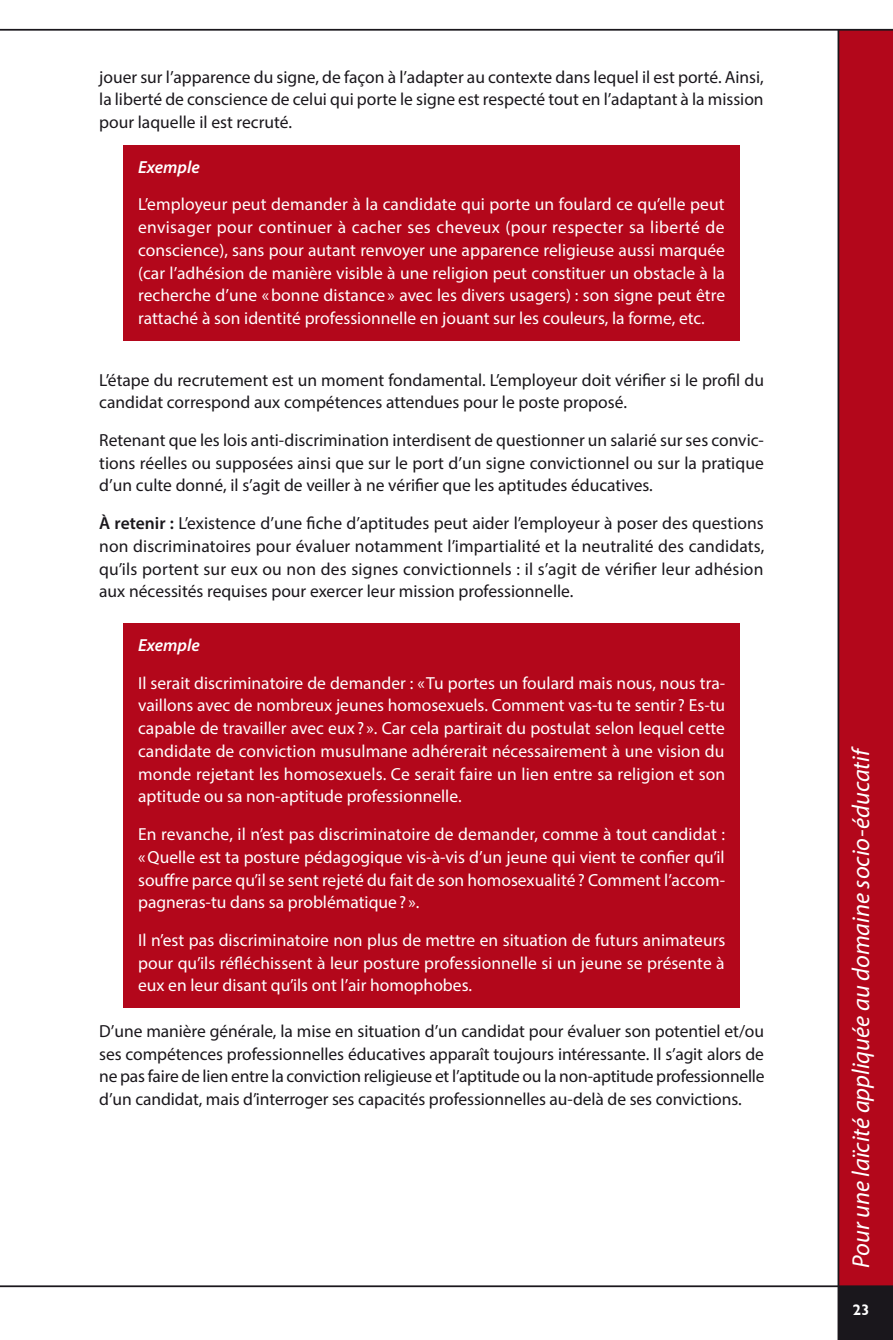
<style>
.page{position:relative;width:893px;height:1340px;background:#fff}
.page>*{position:absolute;margin:0;border:0;box-sizing:border-box;transform-origin:0 0}
.t1{font:italic 24.5px "Myriad Pro";color:#fff}
.t2{font:17.5px/22.8px "Myriad Pro";color:#fff;text-align:justify}
.t3{font:17.5px/22.8px "Myriad Pro";color:#1a171c;text-align:justify}
.t4{font:italic 600 17.5px "Myriad Pro";color:#fff}
.t5{font:700 15.75px "Chantilly";color:#fff}
.s1{font-weight:600}
</style>
<div class="page">
<div style="left:838px;top:1285px;width:55px;height:54px;background:#1a171c"></div>
<div style="left:838px;top:29px;width:55px;height:1256px;background:#b3071b"></div>
<hr style="left:0;top:29px;width:893px;height:2px;background:#1a171c">
<hr style="left:0;top:1285px;width:893px;height:2px;background:#1a171c">
<hr style="left:837px;top:30px;width:2px;height:1309px;background:#1a171c">
<div style="left:123px;top:145px;width:617px;height:195px;background:#b3071b"></div>
<div style="left:123px;top:623px;width:617px;height:384px;background:#b3071b"></div>
<p class="t3" style="left:99px;top:65px;width:666px">jouer sur l’apparence du signe, de façon à l’adapter au contexte dans lequel il est porté. Ainsi, la liberté de conscience de celui qui porte le signe est respecté tout en l’adaptant à la mission pour laquelle il est recruté.</p>
<p class="t4" style="left:138px;top:156px;width:63px">Exemple</p>
<p class="t2" style="left:138px;top:193px;width:589px">L’employeur peut demander à la candidate qui porte un foulard ce qu’elle peut envisager pour continuer à cacher ses cheveux (pour respecter sa liberté de conscience), sans pour autant renvoyer une apparence religieuse aussi marquée (car l’adhésion de manière visible à une religion peut constituer un obstacle à la recherche d’une «bonne distance » avec les divers usagers) : son signe peut être rattaché à son identité professionnelle en jouant sur les couleurs, la forme, etc.</p>
<p class="t3" style="left:99px;top:368px;width:666px">L’étape du recrutement est un moment fondamental. L’employeur doit vérifier si le profil du candidat correspond aux compétences attendues pour le poste proposé.</p>
<p class="t3" style="left:99px;top:428px;width:666px">Retenant que les lois anti-discrimination interdisent de questionner un salarié sur ses convic&shy;tions réelles ou supposées ainsi que sur le port d’un signe convictionnel ou sur la pratique d’un culte donné, il s’agit de veiller à ne vérifier que les aptitudes éducatives.</p>
<p class="t3" style="left:99px;top:511px;width:666px"><span class="s1">À retenir :</span> L’existence d’une fiche d’aptitudes peut aider l’employeur à poser des questions non discriminatoires pour évaluer notamment l’impartialité et la neutralité des candidats, qu’ils portent sur eux ou non des signes convictionnels : il s’agit de vérifier leur adhésion aux nécessités requises pour exercer leur mission professionnelle.</p>
<p class="t4" style="left:138px;top:634px;width:63px">Exemple</p>
<p class="t2" style="left:138px;top:671px;width:589px">Il serait discriminatoire de demander : «Tu portes un foulard mais nous, nous tra&shy;vaillons avec de nombreux jeunes homosexuels. Comment vas-tu te sentir ? Es-tu capable de travailler avec eux ? ». Car cela partirait du postulat selon lequel cette candidate de conviction musulmane adhérerait nécessairement à une vision du monde rejetant les homosexuels. Ce serait faire un lien entre sa religion et son aptitude ou sa non-aptitude professionnelle.</p>
<p class="t2" style="left:138px;top:822px;width:589px">En revanche, il n’est pas discriminatoire de demander, comme à tout candidat : «Quelle est ta posture pédagogique vis-à-vis d’un jeune qui vient te confier qu’il souffre parce qu’il se sent rejeté du fait de son homosexualité ? Comment l’accom&shy;pagneras-tu dans sa problématique? ».</p>
<p class="t2" style="left:138px;top:928px;width:589px">Il n’est pas discriminatoire non plus de mettre en situation de futurs animateurs pour qu’ils réfléchissent à leur posture professionnelle si un jeune se présente à eux en leur disant qu’ils ont l’air homophobes.</p>
<p class="t3" style="left:99px;top:1019px;width:667px">D’une manière générale, la mise en situation d’un candidat pour évaluer son potentiel et/ou ses compétences professionnelles éducatives apparaît toujours intéressante. Il s’agit alors de ne pas faire de lien entre la conviction religieuse et l’aptitude ou la non-aptitude professionnelle d’un candidat, mais d’interroger ses capacités professionnelles au-delà de ses convictions.</p>
<h1 class="t1" style="left:846px;top:1267px;width:523px;rotate:-90deg">Pour une laïcité appliquée au domaine socio-éducatif</h1>
<p class="t5" style="left:853px;top:1301px;width:18px">23</p>
</div>
